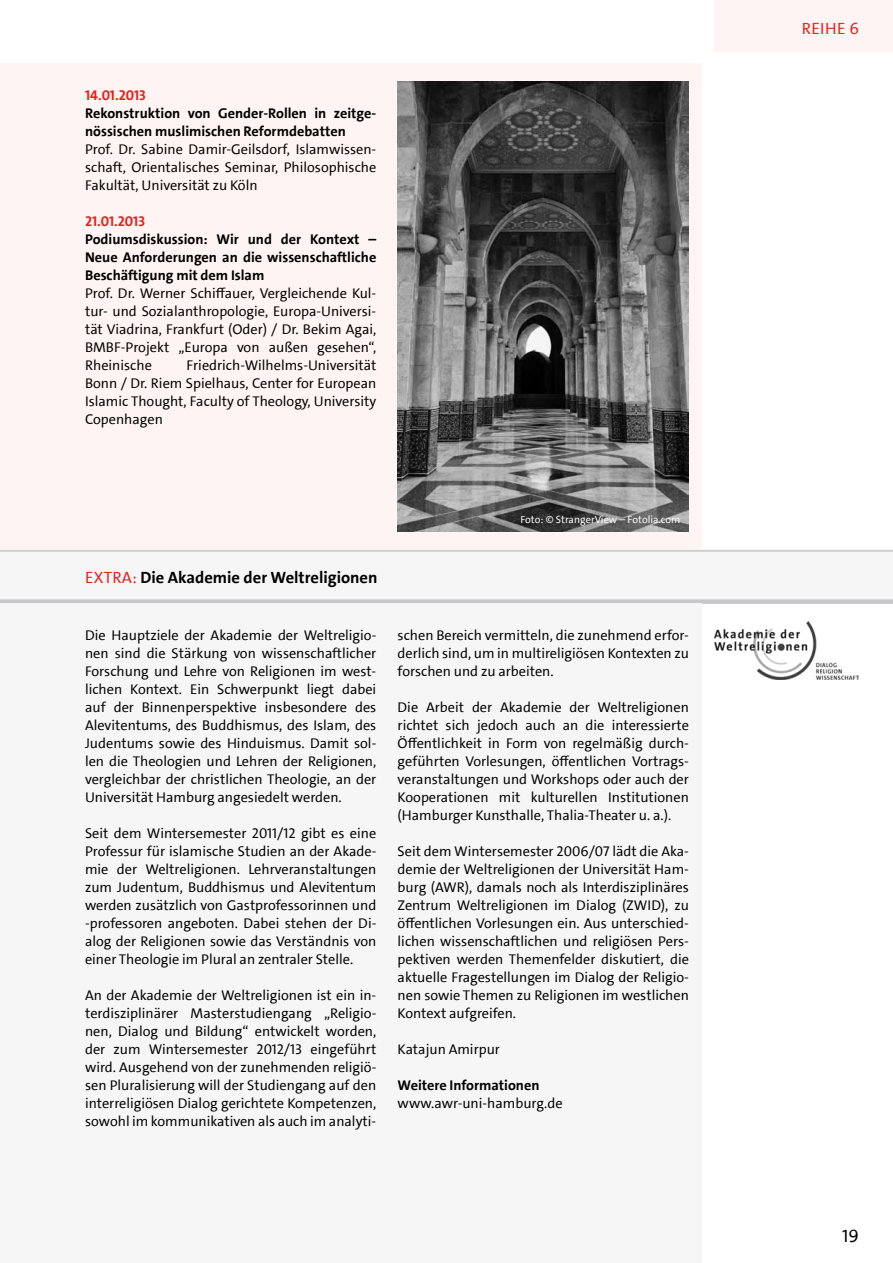
<style>
.page{position:relative;width:893px;height:1263px;background:#fff}
.page>*{position:absolute;margin:0;border:0;box-sizing:border-box;transform-origin:0 0}
.t1{font:18px "The Sans UHH";color:#000}
.t2{font:700 16.5px "The Sans UHH";color:#000}
.t3{font:16.5px "The Sans UHH";color:#e32119}
.t4{font:14.25px/18px "The Sans UHH";color:#000;text-align:justify}
.t5{font:700 14.25px/18px "The Sans UHH";color:#000}
.t6{font:700 14.25px "The Sans UHH";letter-spacing:-.005em;color:#e32119}
.t7{font:10.5px "The Sans UHH";color:#fff}
.s1{font-weight:400;color:#e32119}
</style>
<div class="page">
<div style="left:714px;top:0;width:179px;height:51px;background:#fef4f3"></div>
<div style="left:0;top:64px;width:702px;height:486px;background:#fef4f3"></div>
<div style="left:0;top:550px;width:893px;height:54px;background:#f6f6f6"></div>
<div style="left:0;top:599px;width:893px;height:5px;background:#c6c7c8"></div>
<hr style="left:0;top:550px;width:893px;height:2px;background:#c6c7c8">
<div style="left:0;top:604px;width:702px;height:659px;background:#f6f6f6"></div>
<img style="left:398px;top:82px;width:291px;height:450px">
<img style="left:714px;top:621px;width:145px;height:58px">
<p class="t6" style="left:85px;top:86px;width:62px">14.01.2013</p>
<p class="t5" style="left:85px;top:104px;width:293px">Rekonstruktion von Gender-Rollen in zeitge&shy;nössischen muslimischen Reformdebatten</p>
<p class="t4" style="left:85px;top:140px;width:293px">Prof. Dr. Sabine Damir-Geilsdorf, Islamwissen&shy;schaft, Orientalisches Seminar, Philosophische Fakultät, Universität zu Köln</p>
<p class="t6" style="left:85px;top:212px;width:62px">21.01.2013</p>
<p class="t5" style="left:85px;top:230px;width:293px;text-align:justify">Podiumsdiskussion: Wir und der Kontext – Neue Anforderungen an die wissenschaftliche Beschäftigung mit dem Islam</p>
<p class="t4" style="left:85px;top:284px;width:293px">Prof. Dr. Werner Schiffauer, Vergleichende Kul&shy;tur- und Sozialanthropologie, Europa-Universi&shy;tät Viadrina, Frankfurt (Oder) / Dr. Bekim Agai, BMBF-Projekt „Europa von außen gesehen“, Rheinische</p>
<p class="t4" style="left:85px;top:356px;width:293px;text-indent:102px">Friedrich-Wilhelms-Universität Bonn / Dr. Riem Spielhaus, Center for European Islamic Thought, Faculty of Theology, U niversity Copenhagen</p>
<p class="t2" style="left:85px;top:567px;width:294px"><span class="s1">Extra:</span> Die Akademie der Weltreligionen</p>
<p class="t4" style="left:85px;top:626px;width:293px">Die Hauptziele der Akademie der Weltreligio&shy;nen sind die Stärkung von wissenschaftlicher Forschung und Lehre von Religionen im west&shy;lichen Kontext. Ein Schwerpunkt liegt dabei auf der Binnenperspektive insbesondere des Alevitentums, des Buddhismus, des Islam, des Judentums sowie des Hinduismus. Damit sol&shy;len die Theologien und Lehren der Religionen, vergleichbar der christlichen Theologie, an der Universität Hamburg angesiedelt werden.</p>
<p class="t4" style="left:85px;top:824px;width:293px">Seit dem Wintersemester 2011/12 gibt es eine Professur für islamische Studien an der Akade&shy;mie der Weltreligionen. Lehrveranstaltungen zum Judentum, Buddhismus und Alevitentum werden zusätzlich von Gastprofessorinnen und -professoren angeboten. Dabei stehen der Di&shy;alog der Religionen sowie das Verständnis von einer Theologie im Plural an zentraler Stelle.</p>
<p class="t4" style="left:85px;top:986px;width:293px">An der Akademie der Weltreligionen ist ein in&shy;terdisziplinärer Masterstudiengang „Religio&shy;nen, Dialog und Bildung“ entwickelt worden, der zum Wintersemester 2012/13 eingeführt wird. Ausgehend von der zunehmenden religiö&shy;sen Pluralisierung will der Studiengang auf den interreligiösen Dialog gerichtete Kompetenzen, sowohl im kommunikativen als auch im analyti-</p>
<p class="t7" style="left:520px;top:513px;width:162px">Foto: © StrangerView – Fotolia.com</p>
<p class="t4" style="left:398px;top:626px;width:293px">schen Bereich vermitteln, die zunehmend erfor&shy;derlich sind, um in multireligiösen Kontexten zu forschen und zu arbeiten.</p>
<p class="t4" style="left:398px;top:698px;width:293px">Die Arbeit der Akademie der Weltreligionen richtet sich jedoch auch an die interessierte Öffentlichkeit in Form von regelmäßig durch&shy;geführten Vorlesungen, öffentlichen Vortrags&shy;veranstaltungen und Workshops oder auch der Kooperationen mit kulturellen I nstitutionen (Hamburger Kunsthalle, Thalia-Theater u. a.).</p>
<p class="t4" style="left:398px;top:842px;width:293px">Seit dem Wintersemester 2006/07 lädt die Aka&shy;demie der Weltreligionen der Universität Ham&shy;burg (AWR), damals noch als I nterdisziplinäres Zentrum Weltreligionen im Dialog (ZWID), zu öffentlichen Vorlesungen ein. Aus unterschied&shy;lichen wissenschaftlichen und religiösen Pers&shy;pektiven werden Themenfelder diskutiert, die aktuelle Fragestellungen im Dialog der Religio&shy;nen sowie Themen zu Religionen im westlichen Kontext aufgreifen.</p>
<p class="t4" style="left:398px;top:1040px;width:104px">Katajun Amirpur</p>
<p class="t5" style="left:398px;top:1076px;width:143px">Weitere Informationen</p>
<p class="t4" style="left:398px;top:1094px;width:166px">www.awr-uni-hamburg.de</p>
<p class="t3" style="left:802px;top:18px;width:59px">Reihe 6</p>
<p class="t1" style="left:842px;top:1224px;width:18px">19</p>
</div>
